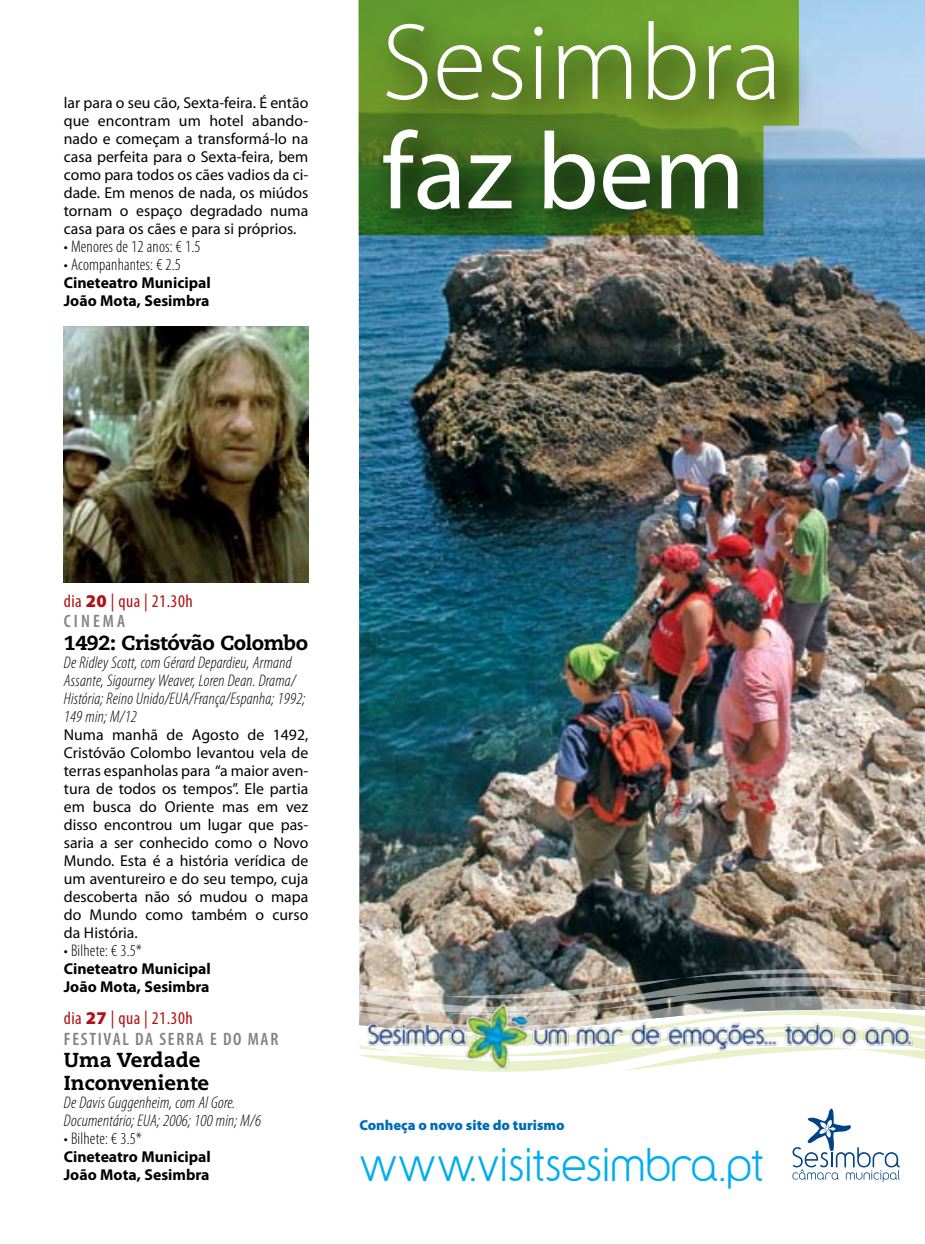
<style>
.page{position:relative;width:925px;height:1244px;background:#fff}
.page>*{position:absolute;margin:0;border:0;box-sizing:border-box;transform-origin:0 0}
.t1{font:300 109.58px "Myriad Pro";color:#fff}
.t2{font:109.58px "Myriad Pro";color:#fff}
.t3{font:39.38px "Y2 K Neophyte";letter-spacing:.025em;color:#00adef}
.t4{font:800 20.25px/22.5px "Caecilia";color:#000}
.t5{font:800 20.25px "Caecilia";letter-spacing:-.02em;color:#000}
.t6{font:600 condensed 18px/20.2px "Myriad Pro";letter-spacing:.095em;color:#808284}
.t7{font:condensed 18px/20.2px "Myriad Pro";letter-spacing:.025em;color:#b01116}
.t8{font:italic 300 condensed 16.88px/18px "Myriad Pro";letter-spacing:.01em;color:#000}
.t9{font:300 condensed 16.88px "Myriad Pro";letter-spacing:.01em;color:#000}
.t10{font:15.75px/18px "Myriad Pro";color:#000;text-align:justify}
.t11{font:700 15.75px/18px "Myriad Pro";color:#000}
.t12{font:900 14.4px "Myriad Pro";color:#006cb7}
.s1{font-weight:900;font-stretch:normal}
.s2{font-weight:600;color:#808284}
.s3{font-weight:400;color:#b01116}
.s4{font-weight:900;font-stretch:normal;color:#b01116}
</style>
<div class="page">
<img style="left:64px;top:326px;width:244px;height:256px">
<img style="left:358px;top:0;width:567px;height:969px">
<svg style="left:792px;top:1108px;width:108px;height:74px"></svg>
<img style="left:359px;top:969px;width:566px;height:103px">
<img style="left:365px;top:1003px;width:551px;height:66px">
<svg style="left:358px;top:0;width:441px;height:235px;background:#649731"></svg>
<svg style="left:366px;top:6px;width:454px;height:248px;background:#547e39"></svg>
<p class="t10" style="left:64px;top:93px;width:246px">lar para o seu cão, Sexta-feira. É então que encontram um hotel abando&shy;nado e começam a transformá-lo na casa perfeita para o Sexta-feira, bem como para todos os cães vadios da ci&shy;dade. Em menos de nada, os miúdos tornam o espaço degradado numa casa para os cães e para si próprios.</p>
<p class="t9" style="left:64px;top:236px;width:138px">• Menores de 12 anos: € 1.5</p>
<p class="t9" style="left:64px;top:254px;width:119px">• Acompanhantes: € 2.5</p>
<p class="t11" style="left:64px;top:273px;width:149px">Cineteatro Municipal<br>João Mota, Sesimbra</p>
<h1 class="t1" style="left:382px;top:-4px;width:402px">Sesimbra</h1>
<h1 class="t2" style="left:382px;top:104px;width:365px">faz bem</h1>
<p class="t7" style="left:64px;top:591px;width:130px">dia <span class="s1">20</span> | qua | 21.30h<br><span class="s2">CIN EMA</span></p>
<p class="t5" style="left:64px;top:630px;width:246px">1492: Cristóvão Colombo</p>
<p class="t8" style="left:64px;top:653px;width:243px">De Ridley Scott, com Gérard Depardieu, Armand Assante, Sigourney Weaver, Loren Dean. Drama/ História; Reino Unido/EUA/França/Espanha; 1992; 149 min; M/12</p>
<p class="t10" style="left:64px;top:725px;width:246px">Numa manhã de Agosto de 1492, Cristóvão Colombo levantou vela de terras espanholas para “a maior aven&shy;tura de todos os tempos”. Ele partia em busca do Oriente mas em vez disso encontrou um lugar que pas&shy;saria a ser conhecido como o Novo Mundo. Esta é a história verídica de um aventureiro e do seu tempo, cuja descoberta não só mudou o mapa do Mundo como também o curso da História.</p>
<p class="t9" style="left:64px;top:940px;width:80px">• Bilhete: € 3.5*</p>
<p class="t11" style="left:64px;top:959px;width:149px">Cineteatro Municipal<br>João Mota, Sesimbra</p>
<p class="t6" style="left:64px;top:1008px;width:216px"><span class="s3">dia</span> <span class="s4">27</span> <span class="s3">| qua | 21.30h<br></span>FESTIVAL DA SERRA E DO MAR</p>
<p class="t4" style="left:64px;top:1049px;width:147px">Uma Verdade<br>Inconveniente</p>
<p class="t8" style="left:64px;top:1093px;width:199px">De Davis Guggenheim, com Al Gore.<br>Documentário; EUA; 2006; 100 min; M/6</p>
<p class="t9" style="left:64px;top:1128px;width:80px">• Bilhete: € 3.5*</p>
<p class="t11" style="left:64px;top:1147px;width:149px">Cineteatro Municipal<br>João Mota, Sesimbra</p>
<h2 class="t3" style="left:359px;top:1137px;width:405px">www.visitsesimbra.pt</h2>
<p class="t12" style="left:359px;top:1116px;width:207px">Conheça o novo site do turismo</p>
</div>
